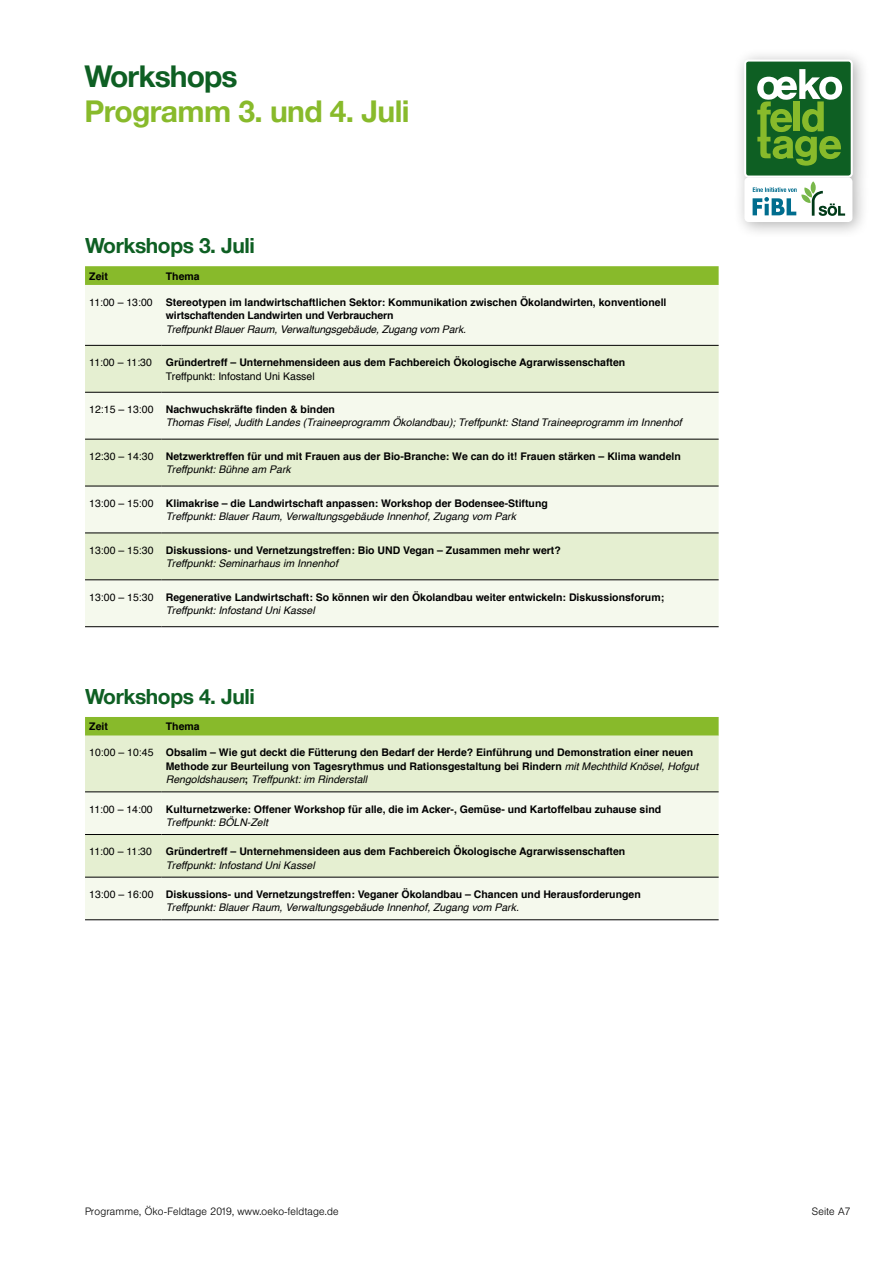
<style>
.page{position:relative;width:893px;height:1263px;background:#fff}
.page>*{position:absolute;margin:0;border:0;box-sizing:border-box;transform-origin:0 0}
.t1{font:700 30px "Helvetica Neue";letter-spacing:-.02em;color:#88ba2b}
.t2{font:700 30px "Helvetica Neue";letter-spacing:-.03em;color:#0e5f23}
.t3{font:700 21px "Helvetica Neue";letter-spacing:-.02em;color:#0e5f23}
.t4{font:700 10.5px/13.5px "Helvetica";color:#000}
.t5{font:italic 10.5px/13.5px "Helvetica";color:#000}
.t6{font:300 10.5px "Lufthansa";letter-spacing:.02em;color:#000}
.t7{font:10.5px "Helvetica";color:#000}
.s1{font-weight:400}
.s2{font-style:normal}
.s3{font-weight:700;font-style:normal}
.s4{font-weight:400;font-style:italic}
</style>
<div class="page">
<div style="left:733px;top:48px;width:137px;height:191px;background:#000;opacity:.3"></div>
<div style="left:745px;top:61px;width:107px;height:116px;background:#0e5f23;border-radius:3px"></div>
<div style="left:744px;top:60px;width:109px;height:118px;border:2px solid #fff;border-radius:3px"></div>
<svg style="left:757px;top:69px;width:85px;height:97px"></svg>
<div style="left:745px;top:178px;width:106px;height:43px;background:#fff;border-radius:3px"></div>
<div style="left:744px;top:177px;width:108px;height:45px;border:2px solid #fff;border-radius:3px"></div>
<svg style="left:811px;top:181px;width:5px;height:13px"></svg>
<svg style="left:753px;top:187px;width:92px;height:29px"></svg>
<svg style="left:85px;top:266px;width:634px;height:19px;background:#89ba2e"></svg>
<div style="left:85px;top:285px;width:634px;height:341px;background:#f5f9ed"></div>
<svg style="left:85px;top:346px;width:634px;height:233px;background:#e9f1da"></svg>
<hr style="left:85px;top:345px;width:77px;height:1px;background:#000">
<hr style="left:162px;top:345px;width:557px;height:1px;background:#000">
<hr style="left:85px;top:392px;width:77px;height:1px;background:#000">
<hr style="left:162px;top:392px;width:557px;height:1px;background:#000">
<hr style="left:85px;top:439px;width:77px;height:1px;background:#000">
<hr style="left:162px;top:439px;width:557px;height:1px;background:#000">
<hr style="left:85px;top:486px;width:77px;height:1px;background:#000">
<hr style="left:162px;top:486px;width:557px;height:1px;background:#000">
<hr style="left:85px;top:533px;width:77px;height:1px;background:#000">
<hr style="left:162px;top:533px;width:557px;height:1px;background:#000">
<hr style="left:85px;top:579px;width:77px;height:1px;background:#000">
<hr style="left:162px;top:579px;width:557px;height:1px;background:#000">
<hr style="left:85px;top:626px;width:77px;height:1px;background:#000">
<hr style="left:162px;top:626px;width:557px;height:1px;background:#000">
<div style="left:85px;top:717px;width:634px;height:19px;background:#88ba2b"></div>
<div style="left:85px;top:736px;width:634px;height:56px;background:#e5efd1"></div>
<svg style="left:85px;top:793px;width:634px;height:126px;background:#eef4e2"></svg>
<hr style="left:85px;top:792px;width:77px;height:1px;background:#000">
<hr style="left:162px;top:792px;width:557px;height:1px;background:#000">
<hr style="left:85px;top:834px;width:77px;height:1px;background:#000">
<hr style="left:162px;top:834px;width:557px;height:1px;background:#000">
<hr style="left:85px;top:877px;width:77px;height:1px;background:#000">
<hr style="left:162px;top:877px;width:557px;height:1px;background:#000">
<hr style="left:85px;top:919px;width:77px;height:1px;background:#000">
<hr style="left:162px;top:919px;width:557px;height:1px;background:#000">
<h1 class="t2" style="left:84px;top:53px;width:155px">Workshops</h1>
<h1 class="t1" style="left:84px;top:88px;width:327px">Programm 3. und 4. Juli</h1>
<h2 class="t3" style="left:85px;top:229px;width:171px">Workshops 3. Juli</h2>
<p class="t4" style="left:89px;top:269px;width:20px">Zeit</p>
<p class="t4" style="left:166px;top:269px;width:35px">Thema</p>
<p class="t4" style="left:166px;top:295px;width:502px;text-indent:-77px"><span class="s1">11:00 – 13:00</span> Stereotypen im landwirtschaftlichen Sektor: Kommunikation zwischen Ökolandwirten, konventionell wirtschaftenden Landwirten und Verbrauchern</p>
<p class="t5" style="left:166px;top:322px;width:302px">Treffpunkt Blauer Raum, Verwaltungsgebäude, Zugang vom Park.</p>
<p class="t7" style="left:89px;top:354px;width:64px">11:00 – 11:30</p>
<p class="t4" style="left:166px;top:356px;width:461px">Gründertreff – Unternehmensideen aus dem Fachbereich Ökologische Agrarwissenschaften</p>
<p class="t7" style="left:166px;top:368px;width:150px">Treffpunkt: Infostand Uni Kassel</p>
<p class="t5" style="left:166px;top:403px;width:517px;text-indent:-77px"><span class="s2">12:15 – 13:00</span> <span class="s3">Nachwuchskräfte finden &amp; binden<br></span>Thomas Fisel, Judith Landes (Traineeprogramm Ökolandbau); Treffpunkt: Stand Traineeprogramm im Innenhof</p>
<p class="t4" style="left:166px;top:449px;width:517px;text-indent:-77px"><span class="s1">12:30 – 14:30</span> Netzwerktreffen für und mit Frauen aus der Bio-Branche: We can do it! Frauen stärken – Klima wandeln<br><span class="s4">Treffpunkt: Bühne am Park</span></p>
<p class="t4" style="left:166px;top:496px;width:383px;text-indent:-77px"><span class="s1">13:00 – 15:00</span> Klimakrise – die Landwirtschaft anpassen: Workshop der Bodensee-Stiftung<br><span class="s4">Treffpunkt: Blauer Raum, Verwaltungsgebäude Innenhof, Zugang vom Park</span></p>
<p class="t4" style="left:166px;top:543px;width:397px;text-indent:-77px"><span class="s1">13:00 – 15:30</span> Diskussions- und Vernetzungstreffen: Bio UND Vegan – Zusammen mehr wert?<br><span class="s4">Treffpunkt: Seminarhaus im Innenhof</span></p>
<p class="t4" style="left:166px;top:590px;width:500px;text-indent:-77px"><span class="s1">13:00 – 15:30</span> Regenerative Landwirtschaft: So können wir den Ökolandbau weiter entwickeln: Diskussionsforum;<br><span class="s4">Treffpunkt: Infostand Uni Kassel</span></p>
<h2 class="t3" style="left:85px;top:680px;width:171px">Workshops 4. Juli</h2>
<p class="t4" style="left:89px;top:720px;width:20px">Zeit</p>
<p class="t4" style="left:166px;top:720px;width:35px">Thema</p>
<p class="t4" style="left:166px;top:746px;width:534px;text-indent:-77px"><span class="s1">10:00 – 10:45</span> Obsalim – Wie gut deckt die Fütterung den Bedarf der Herde? Einführung und Demonstration einer neuen<br>Methode zur Beurteilung von Tagesrythmus und Rationsgestaltung bei Rindern <span class="s4">mit Mechthild Knösel, Hofgut<br>Rengoldshausen</span>; <span class="s4">Treffpunkt: im Rinderstall</span></p>
<p class="t4" style="left:166px;top:802px;width:497px;text-indent:-77px"><span class="s1">11:00 – 14:00</span> Kulturnetzwerke: Offener Workshop für alle, die im Acker-, Gemüse- und Kartoffelbau zuhause sind<br><span class="s4">Treffpunkt: BÖLN-Zelt</span></p>
<p class="t7" style="left:89px;top:843px;width:64px">11:00 – 11:30</p>
<p class="t4" style="left:166px;top:845px;width:461px">Gründertreff – Unternehmensideen aus dem Fachbereich Ökologische Agrarwissenschaften</p>
<p class="t5" style="left:166px;top:858px;width:150px">Treffpunkt: Infostand Uni Kassel</p>
<p class="t4" style="left:166px;top:887px;width:476px;text-indent:-77px"><span class="s1">13:00 – 16:00</span> Diskussions- und Vernetzungstreffen: Veganer Ökolandbau – Chancen und Herausforderungen<br><span class="s4">Treffpunkt: Blauer Raum, Verwaltungsgebäude Innenhof, Zugang vom Park.</span></p>
<p class="t6" style="left:85px;top:1206px;width:255px">Programme, Öko-Feldtage 2019, www.oeko-feldtage.de</p>
<p class="t6" style="left:812px;top:1206px;width:40px">Seite A7</p>
</div>
